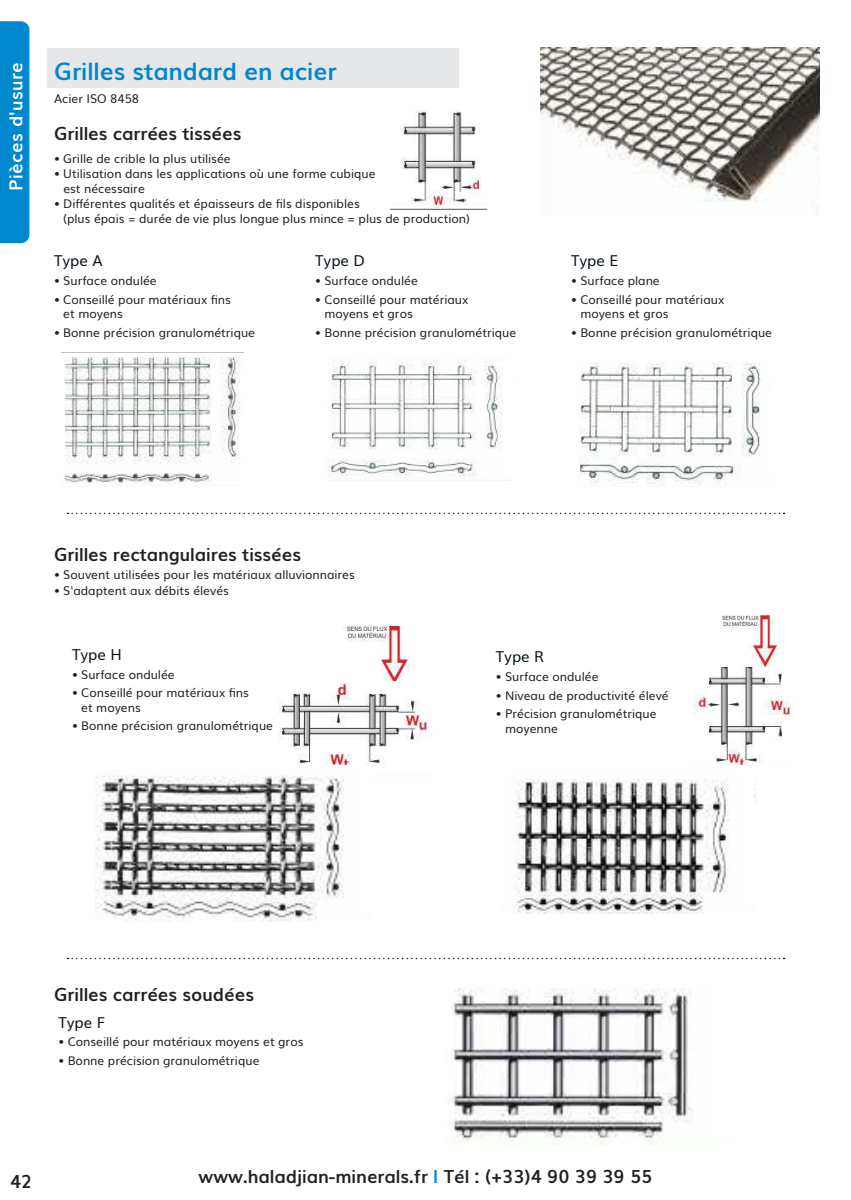
<style>
.page{position:relative;width:851px;height:1200px;background:#fff}
.page>*{position:absolute;margin:0;border:0;box-sizing:border-box;transform-origin:0 0}
.t1{font:700 24px "Muli";color:#0087cd}
.ArguProduit{font:700 18px "Muli";color:#231f20}
.t2{font:700 18px "Muli";letter-spacing:.025em;color:#fff}
.ArguProduit-2{font:15px "Muli";color:#07141c}
.ArguProduit-3{font:12px/14.4px "Muli";color:#231f20}
.s1{color:#0087cd}
</style>
<div class="page">
<div style="left:48px;top:48px;width:411px;height:39px;background:#e6e7e9"></div>
<img style="left:343px;top:625px;width:71px;height:56px">
<img style="left:65px;top:356px;width:175px;height:127px">
<img style="left:580px;top:362px;width:181px;height:123px">
<img style="left:325px;top:359px;width:178px;height:118px">
<img style="left:540px;top:48px;width:279px;height:163px">
<img style="left:390px;top:110px;width:96px;height:99px">
<img style="left:279px;top:681px;width:150px;height:84px">
<img style="left:721px;top:614px;width:59px;height:53px">
<img style="left:693px;top:667px;width:101px;height:97px">
<img style="left:95px;top:775px;width:249px;height:146px">
<img style="left:516px;top:779px;width:240px;height:134px">
<img style="left:451px;top:988px;width:241px;height:155px">
<svg style="left:68px;top:512px;width:716px;height:2px"></svg>
<svg style="left:68px;top:957px;width:716px;height:1px"></svg>
<div style="left:0;top:21px;width:29px;height:222px;background:#0087cd"></div>
<p class="t2" style="left:2px;top:191px;width:130px;rotate:-90deg">Pièces d'usure</p>
<p class="t1" style="left:54px;top:52px;width:284px">Grilles standard en acier</p>
<p class="ArguProduit-3" style="left:54px;top:90px;width:87px">Acier ISO 8458</p>
<p class="ArguProduit" style="left:54px;top:119px;width:189px">Grilles carrées tissées</p>
<p class="ArguProduit-3" style="left:54px;top:150px;width:178px">• Grille de crible la plus utilisée</p>
<p class="ArguProduit-3" style="left:63px;top:166px;width:314px;text-indent:-9px">• Utilisation dans les applications où une forme cubique est nécessaire</p>
<p class="ArguProduit-3" style="left:63px;top:196px;width:408px;text-indent:-9px">• Différentes qualités et épaisseurs de fils disponibles<br>(plus épais = durée de vie plus longue plus mince = plus de production)</p>
<p class="ArguProduit-2" style="left:54px;top:248px;width:50px">Type A</p>
<p class="ArguProduit-3" style="left:54px;top:272px;width:104px">• Surface ondulée</p>
<p class="ArguProduit-3" style="left:63px;top:291px;width:169px;text-indent:-9px">• Conseillé pour matériaux fins et moyens</p>
<p class="ArguProduit-3" style="left:54px;top:324px;width:202px">• Bonne précision granulométrique</p>
<p class="ArguProduit-2" style="left:315px;top:248px;width:51px">Type D</p>
<p class="ArguProduit-3" style="left:315px;top:272px;width:104px">• Surface ondulée</p>
<p class="ArguProduit-3" style="left:324px;top:291px;width:145px;text-indent:-9px">• Conseillé pour matériaux moyens et gros</p>
<p class="ArguProduit-3" style="left:315px;top:324px;width:202px">• Bonne précision granulométrique</p>
<p class="ArguProduit-2" style="left:571px;top:248px;width:49px">Type E</p>
<p class="ArguProduit-3" style="left:571px;top:272px;width:90px">• Surface plane</p>
<p class="ArguProduit-3" style="left:580px;top:291px;width:145px;text-indent:-9px">• Conseillé pour matériaux moyens et gros</p>
<p class="ArguProduit-3" style="left:571px;top:324px;width:202px">• Bonne précision granulométrique</p>
<p class="ArguProduit" style="left:54px;top:539px;width:249px">Grilles rectangulaires tissées</p>
<p class="ArguProduit-3" style="left:54px;top:566px;width:302px">• Souvent utilisées pour les matériaux alluvionnaires</p>
<p class="ArguProduit-3" style="left:54px;top:582px;width:176px">• S'adaptent aux débits élevés</p>
<p class="ArguProduit-2" style="left:72px;top:642px;width:51px">Type H</p>
<p class="ArguProduit-3" style="left:72px;top:666px;width:104px">• Surface ondulée</p>
<p class="ArguProduit-3" style="left:81px;top:684px;width:169px;text-indent:-9px">• Conseillé pour matériaux fins et moyens</p>
<p class="ArguProduit-3" style="left:72px;top:717px;width:202px">• Bonne précision granulométrique</p>
<p class="ArguProduit-2" style="left:495px;top:644px;width:50px">Type R</p>
<p class="ArguProduit-3" style="left:495px;top:668px;width:104px">• Surface ondulée</p>
<p class="ArguProduit-3" style="left:495px;top:687px;width:174px">• Niveau de productivité élevé</p>
<p class="ArguProduit-3" style="left:505px;top:705px;width:153px;text-indent:-9px">• Précision granulométrique moyenne</p>
<p class="ArguProduit" style="left:54px;top:979px;width:201px">Grilles carrées soudées</p>
<p class="ArguProduit-2" style="left:58px;top:1009px;width:48px">Type F</p>
<p class="ArguProduit-3" style="left:58px;top:1033px;width:246px">• Conseillé pour matériaux moyens et gros</p>
<p class="ArguProduit-3" style="left:58px;top:1052px;width:202px">• Bonne précision granulométrique</p>
<h2 class="ArguProduit" style="left:10px;top:1166px;width:24px">42</h2>
<h2 class="ArguProduit" style="left:198px;top:1161px;width:455px">www.haladjian-minerals.fr <span class="s1">I</span> Tél : (+33)4 90 39 39 55</h2>
</div>
